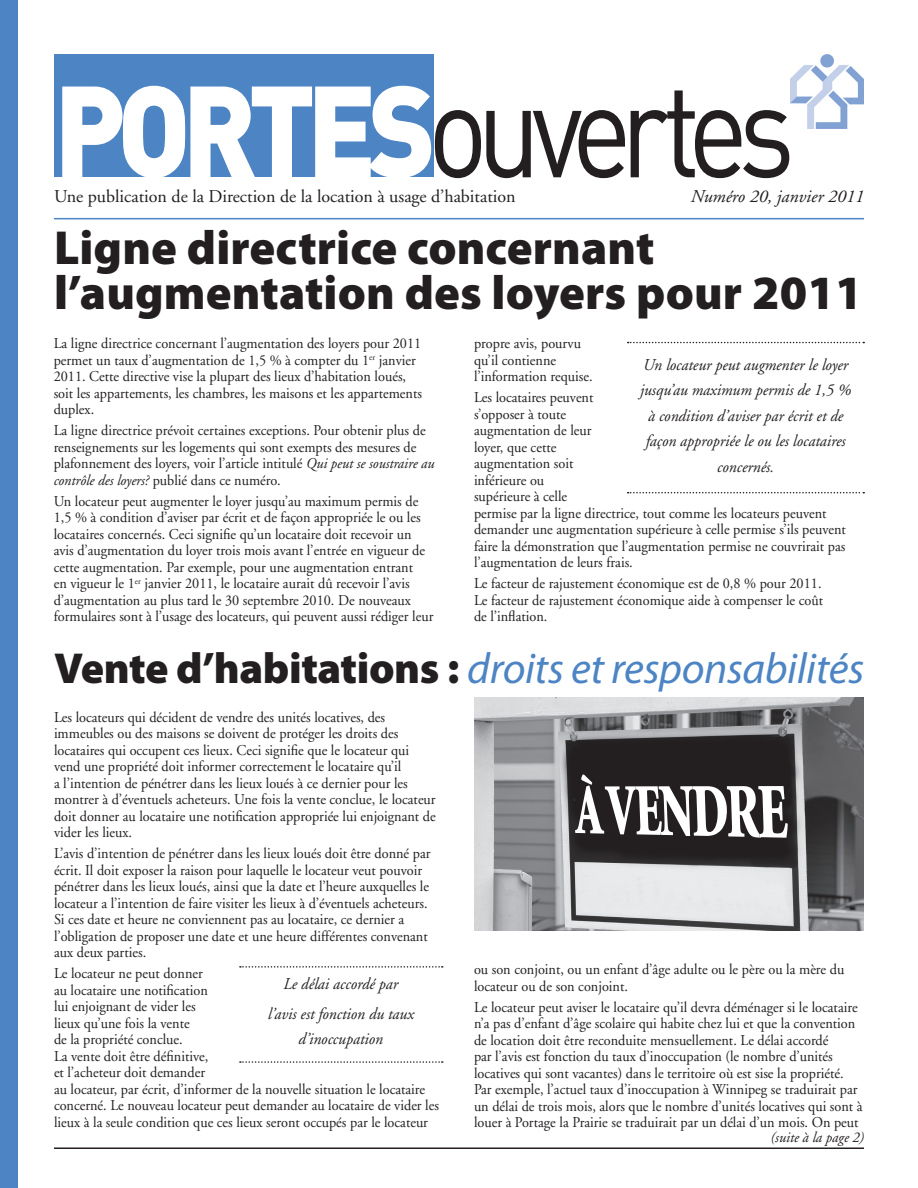
<style>
.page{position:relative;width:918px;height:1188px;background:#fff}
.page>*{position:absolute;margin:0;border:0;box-sizing:border-box;transform-origin:0 0}
.t1{font:135px "DIN";letter-spacing:-.1em;color:#231f20;scale:.85 1}
.t2{font:900 48px/45px "Myriad Pro";letter-spacing:.005em;color:#231f20}
.t3{font:italic 43.5px "Myriad Pro";letter-spacing:-.01em;color:#4d84c4}
.t4{font:18px "Adobe Garamond";color:#231f20}
.t5{font:italic 18px "Adobe Garamond";color:#231f20}
.t6{font:italic 16.5px/25.5px "Adobe Garamond";color:#231f20;text-align:center;scale:.95 1}
.t7{font:15px/16.5px "Adobe Garamond";color:#231f20;scale:.95 1}
.t8{font:italic 15px "Adobe Garamond";color:#231f20;scale:.95 1}
.s1{font-weight:900;font-size:127.5px;color:#fff}
.s2{font-style:italic}
.s3{font-weight:900;font-style:normal;color:#231f20}
</style>
<div class="page">
<div style="left:54px;top:54px;width:380px;height:122px;background:#4d84c4"></div>
<div style="left:0;top:0;width:18px;height:1188px;background:#4d84c4"></div>
<hr style="left:54px;top:218px;width:810px;height:1px;background:#4d84c4">
<hr style="left:54px;top:1148px;width:810px;height:1px;background:#231f20">
<img style="left:790px;top:54px;width:74px;height:75px">
<svg style="left:628px;top:342px;width:236px;height:1px"></svg>
<svg style="left:628px;top:492px;width:236px;height:1px"></svg>
<img style="left:474px;top:698px;width:390px;height:232px">
<svg style="left:575px;top:774px;width:213px;height:64px"></svg>
<svg style="left:240px;top:966px;width:203px;height:2px"></svg>
<svg style="left:240px;top:1061px;width:203px;height:2px"></svg>
<h1 class="t1" style="left:54px;top:44px;width:873px"><span class="s1">PORTES</span>ouvertes</h1>
<p class="t4" style="left:54px;top:187px;width:463px">Une publication de la Direction de la location à usage d’habitation</p>
<p class="t5" style="left:691px;top:187px;width:175px">Numéro 20, janvier 2011</p>
<h2 class="t2" style="left:54px;top:224px;width:810px">Ligne directrice concernant l’augmentation des loyers pour 2011</h2>
<p class="t6" style="left:640px;top:352px;width:224px">Un locateur peut augmenter le loyer jusqu’au maximum permis de 1,5 % à condition d’aviser par écrit et de façon appropriée le ou les locataires concernés.</p>
<p class="t7" style="left:54px;top:336px;width:389px">La ligne directrice concernant l’augmentation des loyers pour 2011 permet un taux d’augmentation de 1,5 % à compter du 1<sup>er</sup> janvier 2011. Cette directive vise la plupart des lieux d’habitation loués, soit les appartements, les chambres, les maisons et les appartements duplex.</p>
<p class="t7" style="left:54px;top:423px;width:403px">La ligne directrice prévoit certaines exceptions. Pour obtenir plus de renseignements sur les logements qui sont exempts des mesures de plafonnement des loyers, voir l’article intitulé <span class="s2">Qui peut se soustraire au contrôle des loyers?</span> publié dans ce numéro.</p>
<p class="t7" style="left:54px;top:493px;width:401px">Un locateur peut augmenter le loyer jusqu’au maximum permis de 1,5 % à condition d’aviser par écrit et de façon appropriée le ou les locataires concernés. Ceci signifie qu’un locataire doit recevoir un avis d’augmentation du loyer trois mois avant l’entrée en vigueur de cette augmentation. Par exemple, pour une augmentation entrant<br>en vigueur le 1<sup>er</sup> janvier 2011, le locataire aurait dû recevoir l’avis d’augmentation au plus tard le 30 septembre 2010. De nouveaux formulaires sont à l’usage des locateurs, qui peuvent aussi rédiger leur</p>
<p class="t7" style="left:474px;top:336px;width:126px">propre avis, pourvu qu’il contienne l’information requise.</p>
<p class="t7" style="left:474px;top:390px;width:393px">Les locataires peuvent<br>s’opposer à toute<br>augmentation de leur<br>loyer, que cette<br>augmentation soit<br>inférieure ou<br>supérieure à celle<br>permise par la ligne directrice, tout comme les locateurs peuvent demander une augmentation supérieure à celle permise s’ils peuvent faire la démonstration que l’augmentation permise ne couvrirait pas l’augmentation de leurs frais.</p>
<p class="t7" style="left:474px;top:576px;width:369px;text-align:justify">Le facteur de rajustement économique est de 0,8 % pour 2011.<br>Le facteur de rajustement économique aide à compenser le coût de l’inflation.</p>
<h3 class="t3" style="left:54px;top:642px;width:812px"><span class="s3">Vente d’habitations :</span> droits et responsabilités</h3>
<p class="t7" style="left:54px;top:709px;width:403px">Les locateurs qui décident de vendre des unités locatives, des immeubles ou des maisons se doivent de protéger les droits des locataires qui occupent ces lieux. Ceci signifie que le locateur qui vend une propriété doit informer correctement le locataire qu’il<br>a l’intention de pénétrer dans les lieux loués à ce dernier pour les montrer à d’éventuels acheteurs. Une fois la vente conclue, le locateur doit donner au locataire une notification appropriée lui enjoignant de vider les lieux.</p>
<p class="t7" style="left:54px;top:846px;width:398px">L’avis d’intention de pénétrer dans les lieux loués doit être donné par écrit. Il doit exposer la raison pour laquelle le locateur veut pouvoir pénétrer dans les lieux loués, ainsi que la date et l’heure auxquelles le locateur a l’intention de faire visiter les lieux à d’éventuels acheteurs.<br>Si ces date et heure ne conviennent pas au locataire, ce dernier a l’obligation de proposer une date et une heure différentes convenant aux deux parties.</p>
<p class="t7" style="left:54px;top:966px;width:407px">Le locateur ne peut donner<br>au locataire une notification<br>lui enjoignant de vider les<br>lieux qu’une fois la vente<br>de la propriété conclue.<br>La vente doit être définitive,<br>et l’acheteur doit demander<br>au locateur, par écrit, d’informer de la nouvelle situation le locataire concerné. Le nouveau locateur peut demander au locataire de vider les lieux à la seule condition que ces lieux seront occupés par le locateur</p>
<p class="t6" style="left:268px;top:969px;width:155px;line-height:30px">Le délai accordé par l’avis est fonction du taux</p>
<p class="t6" style="left:299px;top:1027px;width:90px">d’inoccupation</p>
<p class="t7" style="left:474px;top:962px;width:391px">ou son conjoint, ou un enfant d’âge adulte ou le père ou la mère du locateur ou de son conjoint.</p>
<p class="t7" style="left:474px;top:999px;width:411px">Le locateur peut aviser le locataire qu’il devra déménager si le locataire n’a pas d’enfant d’âge scolaire qui habite chez lui et que la convention de location doit être reconduite mensuellement. Le délai accordé<br>par l’avis est fonction du taux d’inoccupation (le nombre d’unités locatives qui sont vacantes) dans le territoire où est sise la propriété.<br>Par exemple, l’actuel taux d’inoccupation à Winnipeg se traduirait par un délai de trois mois, alors que le nombre d’unités locatives qui sont à louer à Portage la Prairie se traduirait par un délai d’un mois. On peut</p>
<p class="t8" style="left:771px;top:1129px;width:100px">(suite à la page 2)</p>
</div>
